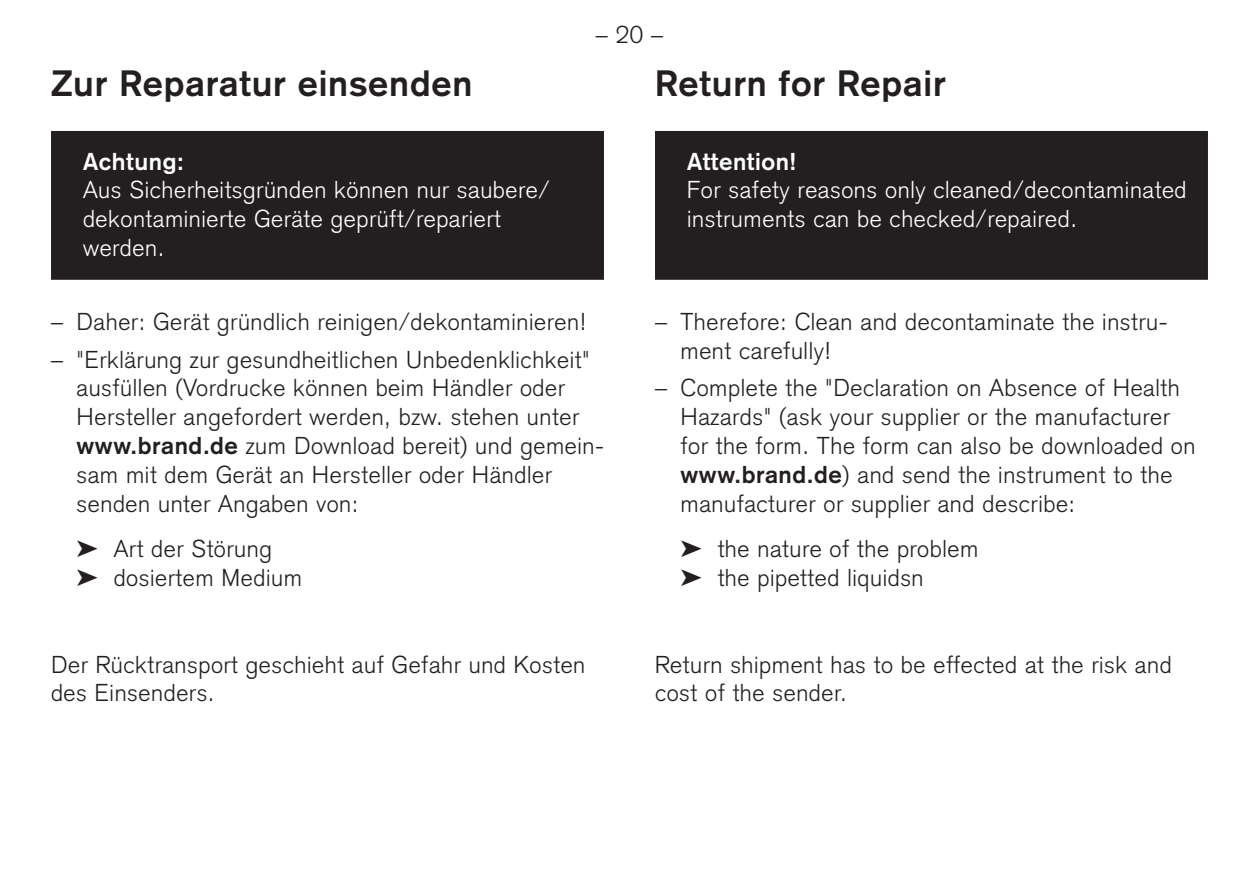
<style>
.page{position:relative;width:1259px;height:893px;background:#fff}
.page>*{position:absolute;margin:0;border:0;box-sizing:border-box;transform-origin:0 0}
.t1{font:700 36px "Akzidenz Grotesk";letter-spacing:.025em;color:#231f20}
.t2{font:300 24px/28.8px "Akzidenz Grotesk";letter-spacing:.025em;color:#231f20}
.t3{font:300 24px/28.8px "Akzidenz Grotesk";letter-spacing:.025em;color:#fff}
.t4{font:700 24px "Akzidenz Grotesk";letter-spacing:.025em;color:#fff}
.s1{font-weight:700}
</style>
<div class="page">
<div style="left:53px;top:132px;width:549px;height:146px;background:#231f20"></div>
<div style="left:51px;top:131px;width:553px;height:149px;border:3px solid #231f20"></div>
<div style="left:656px;top:132px;width:550px;height:146px;background:#231f20"></div>
<div style="left:655px;top:131px;width:553px;height:149px;border:3px solid #231f20"></div>
<p class="t2" style="left:596px;top:20px;width:69px">– 20 –</p>
<h1 class="t1" style="left:51px;top:62px;width:423px">Zur Reparatur einsenden</h1>
<h1 class="t1" style="left:655px;top:62px;width:292px">Return for Repair</h1>
<p class="t4" style="left:83px;top:147px;width:102px">Achtung:</p>
<p class="t3" style="left:83px;top:176px;width:468px">Aus Sicherheitsgründen können nur saubere/ dekontaminierte Geräte geprüft/repariert werden.</p>
<p class="t2" style="left:51px;top:308px;width:537px">– Daher: Gerät gründlich reinigen/dekontaminieren!</p>
<p class="t2" style="left:77px;top:345px;width:529px;text-indent:-26px">– "Erklärung zur gesundheitlichen Unbedenklichkeit" ausfüllen (Vordrucke können beim Händler oder Hersteller angefordert werden, bzw. stehen unter <span class="s1">www.brand.de</span> zum Download bereit) und gemein&shy;sam mit dem Gerät an Hersteller oder Händler senden unter Angaben von:</p>
<p class="t2" style="left:77px;top:535px;width:227px">➤ Art der Störung<br>➤ dosiertem Medium</p>
<p class="t2" style="left:51px;top:650px;width:536px">Der Rücktransport geschieht auf Gefahr und Kosten des Einsenders.</p>
<p class="t4" style="left:687px;top:147px;width:111px">Attention!</p>
<p class="t3" style="left:687px;top:176px;width:501px">For safety reasons only cleaned/decontaminated instruments can be checked/repaired.</p>
<p class="t2" style="left:680px;top:308px;width:489px;text-indent:-26px">– Therefore: Clean and decontaminate the instru&shy;ment carefully!</p>
<p class="t2" style="left:680px;top:374px;width:516px;text-indent:-26px">– Complete the "Declaration on Absence of Health Hazards" (ask your supplier or the manufacturer for the form. The form can also be downloaded on <span class="s1">www.brand.de</span>) and send the instrument to the manufacturer or supplier and describe:</p>
<p class="t2" style="left:680px;top:535px;width:299px">➤ the nature of the problem ➤ the pipetted liquidsn</p>
<p class="t2" style="left:655px;top:650px;width:518px">Return shipment has to be effected at the risk and cost of the sender.</p>
</div>
